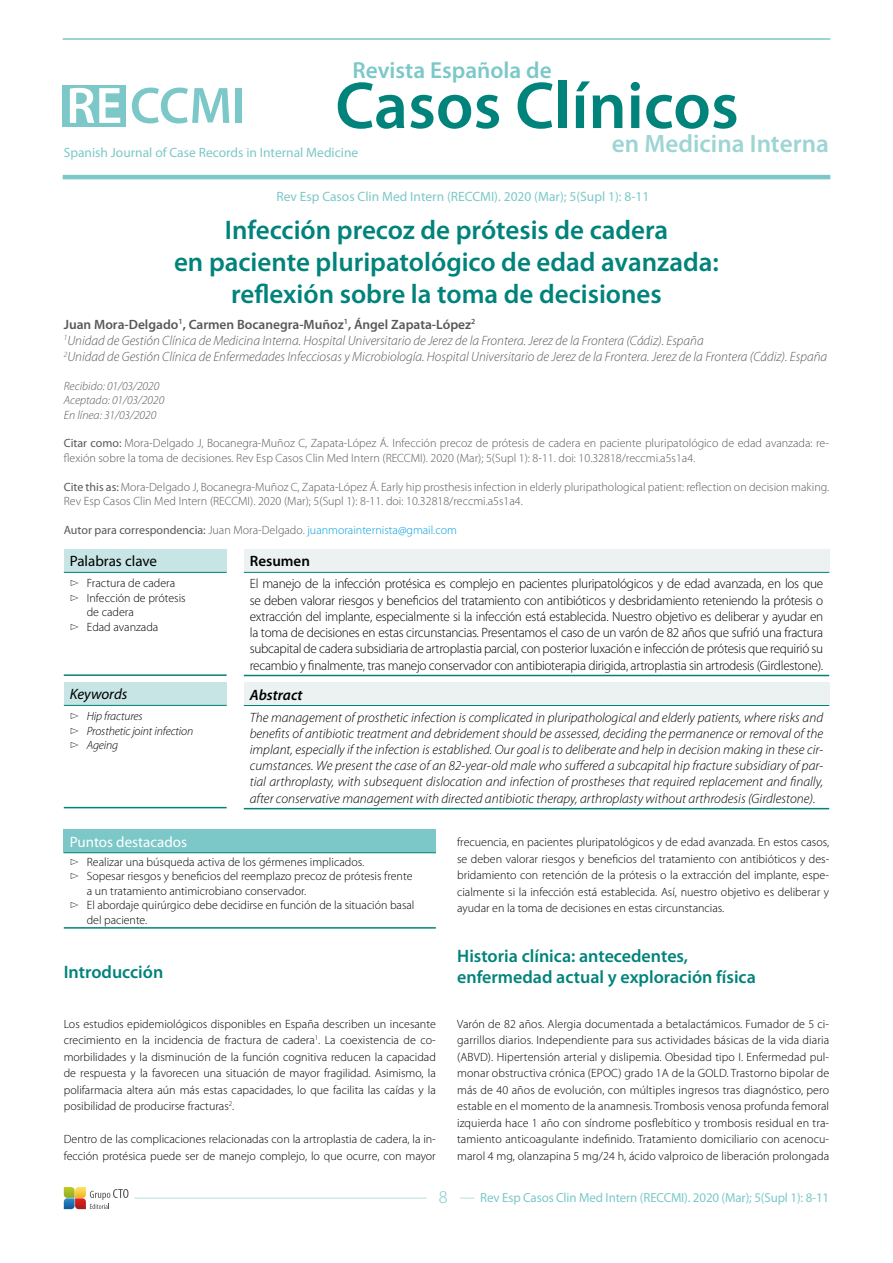
<style>
.page{position:relative;width:893px;height:1263px;background:#fff}
.page>*{position:absolute;margin:0;border:0;box-sizing:border-box;transform-origin:0 0}
.t1{font:600 66.75px "Myriad Pro";color:#00837b}
.t2{font:600 27px/32.4px "Myriad Pro";color:#00837b;text-align:center}
.t3{font:600 25.2px "Myriad Pro";color:#9dd4d4}
.t4{font:600 23.25px "Myriad Pro";color:#7cc8c9}
.t5{font:600 18px/21.6px "Myriad Pro";color:#00837b}
.t6{font:300 18px "Myriad Pro";color:#7cc8c9}
.t7{font:15px "Myriad Pro";color:#fff}
.t8{font:15px "Myriad Pro";color:#000}
.t9{font:italic 15px "Myriad Pro";color:#000}
.t10{font:italic 600 15px "Myriad Pro";color:#000}
.t11{font:600 15px "Myriad Pro";color:#000}
.t12{font:300 13.5px/16.2px "Myriad Pro";letter-spacing:-.02em;color:#000;text-align:justify}
.t13{font:italic 300 13.5px/16.2px "Myriad Pro";color:#000;text-align:justify}
.t14{font:italic 300 13.5px/16.2px "Myriad Pro";color:#58585a}
.t15{font:13.5px "Myriad Pro";color:#7cc8c9}
.t16{font:13.2px "Myriad Pro";letter-spacing:-.01em;color:#7cc8c9}
.t17{font:300 12px/16.5px "Myriad Pro";color:#000;text-align:justify}
.t18{font:300 12px/14.4px "Myriad Pro";color:#58585a}
.t19{font:300 12px "Myriad Pro";color:#009ee0}
.t20{font:italic 300 12px/14.4px "Myriad Pro";color:#58585a}
.t21{font:italic 300 12px/14.4px "Myriad Pro";letter-spacing:-.01em;color:#000}
.s1{font-weight:600;font-style:normal}
.s2{font-weight:400}
.s3{font-weight:400;color:#58585a}
.s4{color:#58585a}
</style>
<div class="page">
<div style="left:63px;top:85px;width:63px;height:41px;background:#7cc8c9"></div>
<svg style="left:70px;top:88px;width:50px;height:35px"></svg>
<svg style="left:132px;top:88px;width:97px;height:35px"></svg>
<div style="left:236px;top:88px;width:6px;height:35px;background:#7cc8c9"></div>
<hr style="left:63px;top:38px;width:767px;height:2px;background:#7cc8c9">
<hr style="left:63px;top:175px;width:767px;height:4px;background:#7cc8c9">
<svg style="left:64px;top:1187px;width:65px;height:22px"></svg>
<svg style="left:460px;top:1198px;width:14px;height:1px"></svg>
<hr style="left:134px;top:1198px;width:293px;height:1px;background:#b9dfdf">
<div style="left:64px;top:549px;width:163px;height:23px;background:#c6e5e4"></div>
<hr style="left:64px;top:674px;width:163px;height:2px;background:#00837b">
<hr style="left:64px;top:572px;width:163px;height:1px;background:#00837b">
<div style="left:64px;top:682px;width:163px;height:23px;background:#c6e5e4"></div>
<hr style="left:64px;top:807px;width:163px;height:1px;background:#00837b">
<hr style="left:64px;top:705px;width:163px;height:1px;background:#00837b">
<div style="left:244px;top:549px;width:585px;height:23px;background:#ebf2f1"></div>
<hr style="left:244px;top:675px;width:585px;height:1px;background:#00837b">
<hr style="left:244px;top:572px;width:585px;height:1px;background:#00837b">
<div style="left:244px;top:682px;width:585px;height:23px;background:#ebf2f1"></div>
<hr style="left:244px;top:808px;width:585px;height:1px;background:#00837b">
<hr style="left:244px;top:705px;width:585px;height:1px;background:#00837b">
<div style="left:64px;top:829px;width:372px;height:24px;background:#7cc8c9"></div>
<hr style="left:64px;top:852px;width:372px;height:1px;background:#00837b">
<hr style="left:64px;top:927px;width:372px;height:2px;background:#00837b">
<h3 class="t4" style="left:352px;top:56px;width:201px">Revista Española de</h3>
<h1 class="t1" style="left:335px;top:63px;width:405px">Casos Clínicos</h1>
<p class="t15" style="left:64px;top:145px;width:296px">Spanish Journal of Case Records in Internal Medicine</p>
<h3 class="t3" style="left:612px;top:127px;width:218px">en Medicina Interna</h3>
<p class="t15" style="left:276px;top:188px;width:374px">Rev Esp Casos Clin Med Intern (RECCMI). 2020 (Mar); 5(Supl 1): 8-11</p>
<h2 class="t2" style="left:174px;top:213px;width:546px">Infección precoz de prótesis de cadera<br>en paciente pluripatológico de edad avanzada: reflexión sobre la toma de decisiones</h2>
<p class="t14" style="left:64px;top:316px;width:765px"><span class="s1">Juan Mora-Delgado</span><sup>1</sup><span class="s1">, Carmen Bocanegra-Muñoz</span><sup>1</sup><span class="s1">, Ángel Zapata-López</span><sup>2<br></sup><sup>1</sup>Unidad de Gestión Clínica de Medicina Interna. Hospital Universitario de Jerez de la Frontera. Jerez de la Frontera (Cádiz). España<br><sup>2</sup>Unidad de Gestión Clínica de Enfermedades Infecciosas y Microbiología. Hospital Universitario de Jerez de la Frontera. Jerez de la Frontera (Cádiz). España</p>
<p class="t20" style="left:64px;top:379px;width:102px">Recibido: 01/03/2020<br>Aceptado: 01/03/2020<br>En línea: 31/03/2020</p>
<p class="t18" style="left:64px;top:436px;width:767px"><span class="s2">Citar como:</span> Mora-Delgado J, Bocanegra-Muñoz C, Zapata-López Á. Infección precoz de prótesis de cadera en paciente pluripatológico de edad avanzada: re&shy;flexión sobre la toma de decisiones. Rev Esp Casos Clin Med Intern (RECCMI). 2020 (Mar); 5(Supl 1): 8-11. doi: 10.32818/reccmi.a5s1a4.</p>
<p class="t18" style="left:64px;top:480px;width:767px"><span class="s2">Cite this as:</span>Mora-Delgado J, Bocanegra-Muñoz C, Zapata-López Á. Early hip prosthesis infection in elderly pluripathological patient: reflection on decision making.<br>Rev Esp Casos Clin Med Intern (RECCMI). 2020 (Mar); 5(Supl 1): 8-11. doi: 10.32818/reccmi.a5s1a4.</p>
<p class="t19" style="left:64px;top:523px;width:395px"><span class="s3">Autor para correspondencia:</span> <span class="s4">Juan Mora-Delgado.</span> juanmorainternista@gmail.com</p>
<p class="t8" style="left:70px;top:552px;width:89px">Palabras clave</p>
<p class="t17" style="left:70px;top:575px;width:107px">▻ Fractura de cadera</p>
<p class="t17" style="left:70px;top:590px;width:117px">▻ Infección de prótesis</p>
<p class="t17" style="left:87px;top:604px;width:49px">de cadera</p>
<p class="t17" style="left:70px;top:618px;width:90px">▻ Edad avanzada</p>
<p class="t9" style="left:70px;top:685px;width:59px">Keywords</p>
<p class="t21" style="left:70px;top:709px;width:125px">▻ Hip fractures<br>▻ Prosthetic joint infection ▻ Ageing</p>
<p class="t11" style="left:250px;top:552px;width:62px">Resumen</p>
<p class="t12" style="left:250px;top:576px;width:575px">El manejo de la infección protésica es complejo en pacientes pluripatológicos y de edad avanzada, en los que se deben valorar riesgos y beneficios del tratamiento con antibióticos y desbridamiento reteniendo la prótesis o extracción del implante, especialmente si la infección está establecida. Nuestro objetivo es deliberar y ayudar en la toma de decisiones en estas circunstancias. Presentamos el caso de un varón de 82 años que sufrió una fractura subcapital de cadera subsidiaria de artroplastia parcial, con posterior luxación e infección de prótesis que requirió su recambio y finalmente, tras manejo conservador con antibioterapia dirigida, artroplastia sin artrodesis (Girdlestone).</p>
<p class="t10" style="left:250px;top:685px;width:54px">Abstract</p>
<p class="t13" style="left:250px;top:709px;width:575px">The management of prosthetic infection is complicated in pluripathological and elderly patients, where risks and benefits of antibiotic treatment and debridement should be assessed, deciding the permanence or removal of the implant, especially if the infection is established. Our goal is to deliberate and help in decision making in these cir&shy;cumstances. We present the case of an 82-year-old male who suffered a subcapital hip fracture subsidiary of par&shy;tial arthroplasty, with subsequent dislocation and infection of prostheses that required replacement and finally, after conservative management with directed antibiotic therapy, arthroplasty without arthrodesis (Girdlestone).</p>
<p class="t7" style="left:70px;top:832px;width:119px">Puntos destacados</p>
<p class="t17" style="left:70px;top:854px;width:296px">▻ Realizar una búsqueda activa de los gérmenes implicados.</p>
<p class="t17" style="left:70px;top:868px;width:344px">▻ Sopesar riesgos y beneficios del reemplazo precoz de prótesis frente</p>
<p class="t17" style="left:87px;top:883px;width:221px">a un tratamiento antimicrobiano conservador.</p>
<p class="t17" style="left:70px;top:897px;width:346px">▻ El abordaje quirúrgico debe decidirse en función de la situación basal</p>
<p class="t17" style="left:87px;top:911px;width:62px">del paciente.</p>
<h3 class="t5" style="left:64px;top:961px;width:101px">Introducción</h3>
<p class="t17" style="left:64px;top:1015px;width:374px">Los estudios epidemiológicos disponibles en España describen un incesante crecimiento en la incidencia de fractura de cadera<sup>1</sup>. La coexistencia de co&shy;morbilidades y la disminución de la función cognitiva reducen la capacidad de respuesta y la favorecen una situación de mayor fragilidad. Asimismo, la polifarmacia altera aún más estas capacidades, lo que facilita las caídas y la posibilidad de producirse fracturas<sup>2</sup>.</p>
<p class="t17" style="left:64px;top:1131px;width:374px">Dentro de las complicaciones relacionadas con la artroplastia de cadera, la in&shy;fección protésica puede ser de manejo complejo, lo que ocurre, con mayor</p>
<p class="t17" style="left:457px;top:834px;width:374px">frecuencia, en pacientes pluripatológicos y de edad avanzada. En estos casos, se deben valorar riesgos y beneficios del tratamiento con antibióticos y des&shy;bridamiento con retención de la prótesis o la extracción del implante, espe&shy;cialmente si la infección está establecida. Así, nuestro objetivo es deliberar y ayudar en la toma de decisiones en estas circunstancias.</p>
<h3 class="t5" style="left:457px;top:944px;width:300px">Historia clínica: antecedentes, enfermedad actual y exploración física</h3>
<p class="t17" style="left:457px;top:1015px;width:374px">Varón de 82 años. Alergia documentada a betalactámicos. Fumador de 5 ci&shy;garrillos diarios. Independiente para sus actividades básicas de la vida diaria (ABVD). Hipertensión arterial y dislipemia. Obesidad tipo I. Enfermedad pul&shy;monar obstructiva crónica (EPOC) grado 1A de la GOLD. Trastorno bipolar de más de 40 años de evolución, con múltiples ingresos tras diagnóstico, pero estable en el momento de la anamnesis. Trombosis venosa profunda femoral izquierda hace 1 año con síndrome posflebítico y trombosis residual en tra&shy;tamiento anticoagulante indefinido. Tratamiento domiciliario con acenocu&shy;marol 4 mg, olanzapina 5 mg/24 h, ácido valproico de liberación prolongada</p>
<h3 class="t6" style="left:439px;top:1187px;width:10px">8</h3>
<p class="t16" style="left:480px;top:1190px;width:350px">Rev Esp Casos Clin Med Intern (RECCMI). 2020 (Mar); 5(Supl 1): 8-11</p>
</div>
